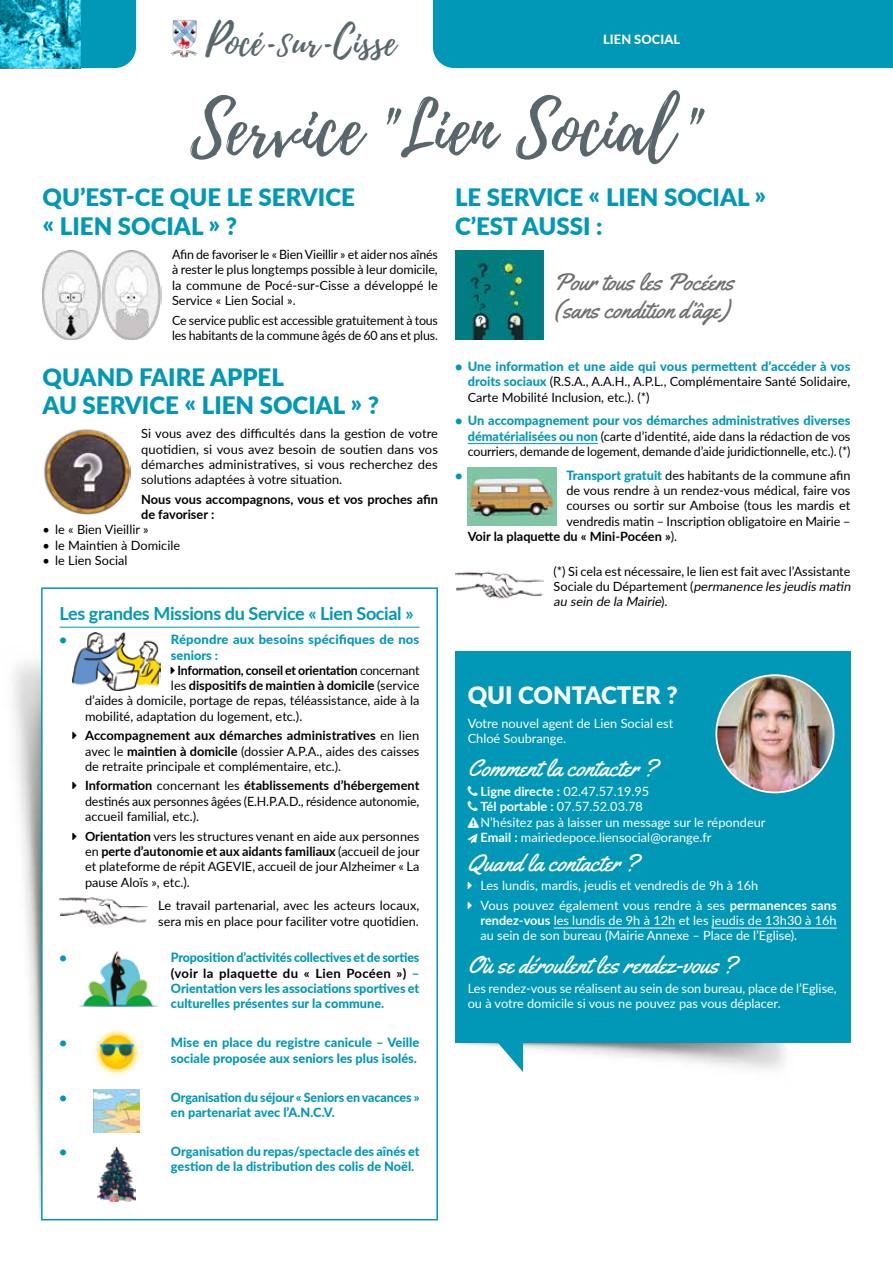
<style>
.page{position:relative;width:893px;height:1263px;background:#fff}
.page>*{position:absolute;margin:0;border:0;box-sizing:border-box;transform-origin:0 0}
.t1{font:72px "Playlist Script";color:#59676d}
.t2{font:45.15px "Playlist Script";color:#59676d}
.t3{font:36.75px "Playlist Script";color:#59676d}
.t4{font:900 24px/28.8px "Lato";color:#0098b6}
.t5{font:24px "Yellowtail";color:#fff}
.t6{font:24px/28.8px "Yellowtail";color:#706f6f}
.t7{font:900 24px "Lato";color:#fff}
.t8{font:700 18px "Lato";letter-spacing:-.02em;color:#0098b6}
.t9{font:12.75px/15.3px "Lato";color:#000;text-align:justify}
.t10{font:12.75px/15.3px "Lato";color:#fff}
.t11{font:800 12.75px/15.3px "Lato";color:#0098b6}
.t12{font:700 12.75px/15.3px "Lato";color:#000}
.t13{font:800 12.75px "Lato";letter-spacing:.015em;color:#fff}
.s1{font-size:25.95px}
.s2{font-size:40.5px}
.s3{font-weight:800;color:#0098b6}
.s4{font-weight:400}
.s5{font-style:italic}
.s6{font-weight:700}
.s7{font-weight:700;color:#000}
</style>
<div class="page">
<div style="left:433px;top:0;width:460px;height:68px;background:#0098b6"></div>
<div style="left:81px;top:0;width:55px;height:68px;background:#0098b6"></div>
<svg style="left:0;top:0;width:81px;height:68px;background:#2fb3cd"></svg>
<img style="left:13px;top:662px;width:28px;height:558px">
<hr style="left:468px;top:443px;width:130px;height:1px;background:#0098b6">
<img style="left:468px;top:468px;width:88px;height:58px">
<img style="left:455px;top:571px;width:88px;height:28px">
<img style="left:455px;top:1042px;width:340px;height:28px">
<div style="left:455px;top:651px;width:395px;height:391px;background:#0098b6"></div>
<hr style="left:554px;top:928px;width:121px;height:1px;background:#fff">
<hr style="left:712px;top:928px;width:125px;height:1px;background:#fff">
<svg style="left:497px;top:1042px;width:26px;height:30px"></svg>
<img style="left:716px;top:675px;width:118px;height:117px;border-radius:59px">
<div style="left:715px;top:674px;width:119px;height:119px;border:2px solid #fff;border-radius:50%"></div>
<img style="left:43px;top:251px;width:119px;height:88px">
<img style="left:43px;top:429px;width:88px;height:86px">
<img style="left:455px;top:251px;width:88px;height:88px">
<hr style="left:60px;top:627px;width:359px;height:1px;background:#0098b6">
<img style="left:72px;top:632px;width:89px;height:58px">
<img style="left:60px;top:897px;width:88px;height:28px">
<img style="left:79px;top:951px;width:79px;height:56px">
<img style="left:93px;top:1028px;width:49px;height:48px">
<img style="left:94px;top:1090px;width:45px;height:42px">
<img style="left:97px;top:1147px;width:39px;height:55px">
<div style="left:41px;top:587px;width:397px;height:633px;border:2px solid #0098b6"></div>
<img style="left:170px;top:20px;width:28px;height:38px">
<h2 class="t2" style="left:205px;top:8px;width:24px">P</h2>
<h3 class="t3" style="left:225px;top:17px;width:173px">océ -<span class="s1">S</span>ur -<span class="s2">C</span>isse</h3>
<p class="t13" style="left:603px;top:29px;width:79px">LIEN SOCIAL</p>
<h1 class="t1" style="left:190px;top:78px;width:513px">Service "Lien Social "</h1>
<h3 class="t4" style="left:43px;top:182px;width:314px">QU’EST-CE QUE LE SERVICE « LIEN SOCIAL » ?</h3>
<p class="t9" style="left:172px;top:246px;width:267px">Afin de favoriser le « Bien Vieillir » et aider nos aînés à rester le plus longtemps possible à leur domicile, la commune de Pocé-sur-Cisse a développé le Service « Lien Social ».</p>
<p class="t9" style="left:172px;top:312px;width:267px">Ce service public est accessible gratuitement à tous les habitants de la commune âgés de 60 ans et plus.</p>
<h3 class="t4" style="left:43px;top:361px;width:338px">QUAND FAIRE APPEL<br>AU SERVICE « LIEN SOCIAL » ?</h3>
<p class="t9" style="left:141px;top:425px;width:298px">Si vous avez des difficultés dans la gestion de votre quotidien, si vous avez besoin de soutien dans vos démarches administratives, si vous recherchez des solutions adaptées à votre situation.</p>
<p class="t12" style="left:141px;top:491px;width:298px">Nous vous accompagnons, vous et vos proches afin de favoriser :</p>
<p class="t9" style="left:43px;top:521px;width:107px">• le « Bien Vieillir »</p>
<p class="t9" style="left:43px;top:537px;width:139px">• le Maintien à Domicile</p>
<p class="t9" style="left:43px;top:552px;width:87px">• le Lien Social</p>
<h3 class="t4" style="left:455px;top:182px;width:313px">LE SERVICE « LIEN SOCIAL »<br>C’EST AUSSI :</h3>
<h3 class="t6" style="left:554px;top:267px;width:182px">Pour tous les Pocéens (sans condition d’âge)</h3>
<p class="t9" style="left:468px;top:358px;width:384px;text-indent:-13px"><span class="s3">• Une information et une aide qui vous permettent d’accéder à vos droits sociaux</span> (R.S.A., A.A.H., A.P.L., Complémentaire Santé Solidaire, Carte Mobilité Inclusion, etc.). (*)</p>
<p class="t9" style="left:468px;top:413px;width:384px;text-indent:-13px"><span class="s3">• Un accompagnement pour vos démarches administratives diverses dématérialisées ou non</span> (carte d’identité, aide dans la rédaction de vos courriers, demande de logement, demande d’aide juridictionnelle, etc.). (*)</p>
<p class="t11" style="left:455px;top:467px;width:9px">•</p>
<p class="t9" style="left:566px;top:467px;width:286px"><span class="s3">Transport gratuit</span> des habitants de la commune afin</p>
<p class="t9" style="left:566px;top:482px;width:286px">de vous rendre à un rendez-vous médical, faire vos</p>
<p class="t9" style="left:566px;top:498px;width:286px">courses ou sortir sur Amboise (tous les mardis et</p>
<p class="t9" style="left:566px;top:513px;width:286px">vendredis matin – Inscription obligatoire en Mairie –</p>
<p class="t12" style="left:468px;top:528px;width:211px">Voir la plaquette du « Mini-Pocéen »<span class="s4">).</span></p>
<p class="t9" style="left:554px;top:563px;width:301px;text-align:left">(*) Si cela est nécessaire, le lien est fait avec l’Assistante<br>Sociale du Département (<span class="s5">permanencelesjeudismatin au sein de la Mairie</span>) .</p>
<h3 class="t8" style="left:60px;top:601px;width:355px">Les grandes Missions du Service « Lien Social »</h3>
<p class="t11" style="left:60px;top:631px;width:9px">•</p>
<p class="t11" style="left:171px;top:631px;width:250px">Répondre aux besoins spécifiques de nos</p>
<p class="t11" style="left:171px;top:647px;width:49px">seniors :</p>
<p class="t12" style="left:177px;top:662px;width:243px">Information, conseil et orientation <span class="s4">concernant</span></p>
<p class="t12" style="left:171px;top:677px;width:250px"><span class="s4">les</span> dispositifs de maintien à domicile <span class="s4">(service</span></p>
<p class="t9" style="left:85px;top:693px;width:336px">d’aides à domicile, portage de repas, téléassistance, aide à la</p>
<p class="t9" style="left:85px;top:708px;width:219px">mobilité, adaptation du logement, etc.).</p>
<p class="t9" style="left:85px;top:727px;width:336px"><span class="s6">Accompagnement aux démarches administratives</span> en lien avec le <span class="s6">maintien à domicile</span> (dossier A.P.A., aides des caisses de retraite principale et complémentaire, etc.).</p>
<p class="t9" style="left:85px;top:778px;width:336px"><span class="s6">Information</span> concernant les <span class="s6">établissements d’hébergement </span>destinés aux personnes âgées (E.H.P.A.D., résidence autonomie, accueil familial, etc.).</p>
<p class="t9" style="left:85px;top:828px;width:336px"><span class="s6">Orientation</span> vers les structures venant en aide aux personnes en <span class="s6">perte d’autonomie et aux aidants familiaux</span> (accueil de jour et plateforme de répit AGEVIE, accueil de jour Alzheimer « La pause Aloïs », etc.).</p>
<p class="t9" style="left:158px;top:897px;width:263px">Le travail partenarial, avec les acteurs locaux, sera mis en place pour faciliter votre quotidien.</p>
<p class="t11" style="left:60px;top:949px;width:9px">•</p>
<p class="t11" style="left:171px;top:949px;width:250px;text-align:justify">Proposition d’activités collectives et de sorties <span class="s7">(voir la plaquette du « Lien Pocéen »)</span> – Orientation vers les associations sportives et culturelles présentes sur la commune.</p>
<p class="t11" style="left:60px;top:1034px;width:9px">•</p>
<p class="t11" style="left:171px;top:1034px;width:250px">Mise en place du registre canicule – Veille sociale proposée aux seniors les plus isolés.</p>
<p class="t11" style="left:60px;top:1089px;width:9px">•</p>
<p class="t11" style="left:171px;top:1089px;width:250px">Organisation du séjour « Seniors en vacances » en partenariat avec l’A.N.C.V.</p>
<p class="t11" style="left:60px;top:1143px;width:9px">•</p>
<p class="t11" style="left:171px;top:1143px;width:250px">Organisation du repas/spectacle des aînés et gestion de la distribution des colis de Noël.</p>
<h3 class="t7" style="left:468px;top:677px;width:212px">QUI CONTACTER ?</h3>
<p class="t10" style="left:468px;top:715px;width:207px">Votre nouvel agent de Lien Social est<br>Chloé Soubrange.</p>
<h3 class="t5" style="left:468px;top:753px;width:191px">Comment la contacter ?</h3>
<p class="t10" style="left:468px;top:783px;width:183px">◻ <span class="s6">Ligne directe :</span> 02.47.57.19.95</p>
<p class="t10" style="left:480px;top:798px;width:286px;text-indent:-13px">◻ <span class="s6">Tél portable :</span> 07.57.52.03.78<br>N’hésitez pas à laisser un message sur le répondeur<br><span class="s6">Email :</span> mairiedepoce.liensocial@orange.fr</p>
<h3 class="t5" style="left:468px;top:847px;width:172px">Quand la contacter ?</h3>
<p class="t10" style="left:480px;top:875px;width:358px;line-height:19.5px">Les lundis, mardis, jeudis et vendredis de 9h à 16h<br>Vous pouvez également vous rendre à ses <span class="s6">permanences sans</span></p>
<p class="t10" style="left:480px;top:912px;width:358px"><span class="s6">rendez-vous</span> les lundis de 9h à 12h et les jeudis de 13h30 à 16h au sein de son bureau (Mairie Annexe – Place de l’Eglise).</p>
<h3 class="t5" style="left:468px;top:950px;width:270px">Où se déroulent les rendez-vous ?</h3>
<p class="t10" style="left:468px;top:980px;width:370px">Les rendez-vous se réalisent au sein de son bureau, place de l’Eglise, ou à votre domicile si vous ne pouvez pas vous déplacer.</p>
</div>
